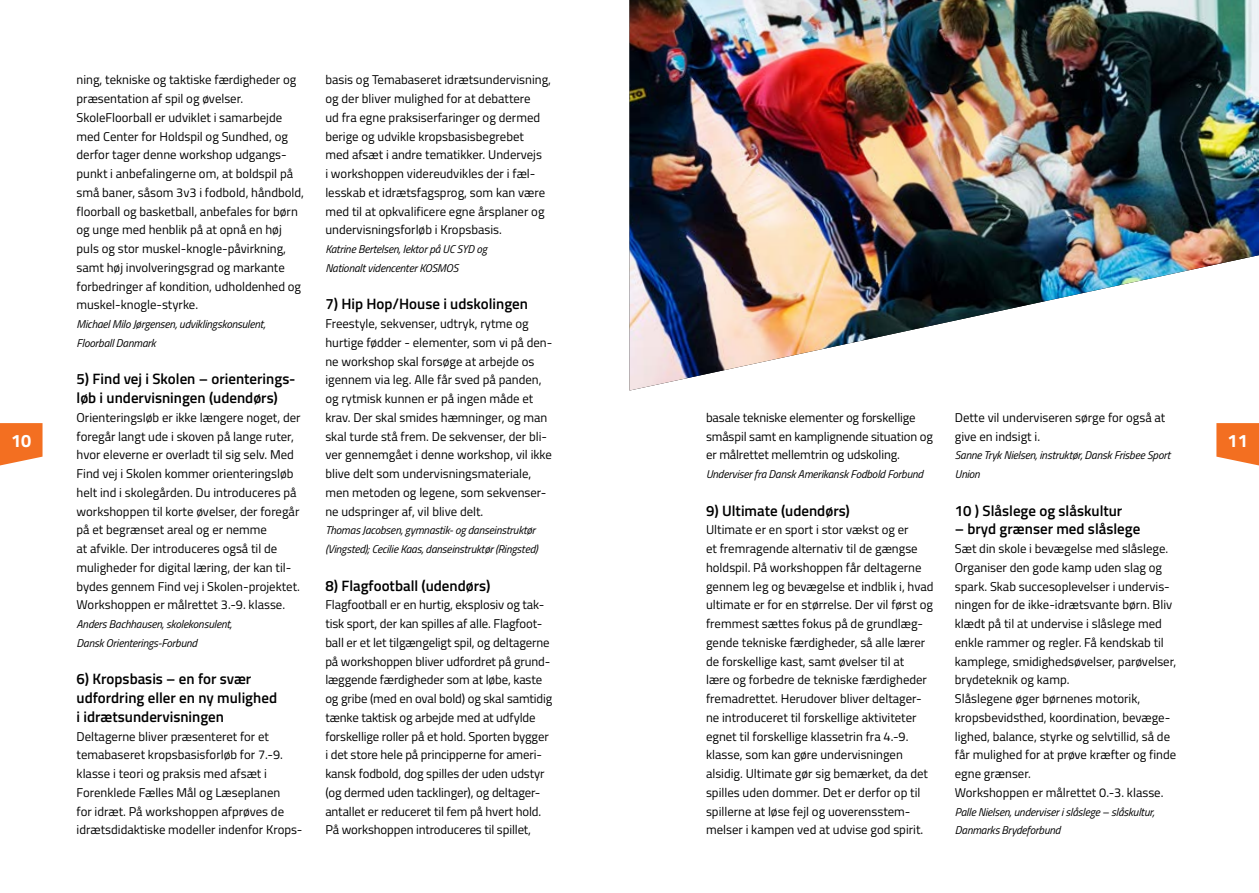
<style>
.page{position:relative;width:1259px;height:893px;background:#fff}
.page>*{position:absolute;margin:0;border:0;box-sizing:border-box;transform-origin:0 0}
.t1{font:700 18px "Titillium";color:#fff}
.t2{font:600 15px/18.8px "Titillium";color:#000}
.t3{font:12.75px/18.8px "Titillium";color:#000}
.t4{font:italic 11.25px/18.8px "Titillium";letter-spacing:-.015em;color:#000}
</style>
<div class="page">
<img style="left:629px;top:0;width:630px;height:391px">
<svg style="left:0;top:423px;width:43px;height:43px;background:#f4813d"></svg>
<svg style="left:1216px;top:423px;width:43px;height:43px;background:#f4813d"></svg>
<p class="t3" style="left:77px;top:70px;width:229px">ning, tekniske og taktiske færdigheder og præsentation af spil og øvelser.<br>SkoleFloorball er udviklet i samarbejde med Center for Holdspil og Sundhed, og derfor tager denne workshop udgangs&shy;punkt i anbefalingerne om, at boldspil på små baner, såsom 3v3 i fodbold, håndbold, floorball og basketball, anbefales for børn og unge med henblik på at opnå en høj puls og stor muskel-knogle-påvirkning, samt høj involveringsgrad og markante forbedringer af kondition, udholdenhed og muskel-knogle-styrke.</p>
<p class="t4" style="left:77px;top:314px;width:190px">Michael Milo Jørgensen, udviklingskonsulent,<br>Floorball Danmark</p>
<p class="t2" style="left:77px;top:369px;width:221px">5) Find vej i Skolen – orienterings&shy;løb i undervisningen (udendørs)</p>
<p class="t3" style="left:77px;top:407px;width:226px">Orienteringsløb er ikke længere noget, der foregår langt ude i skoven på lange ruter, hvor eleverne er overladt til sig selv. Med Find vej i Skolen kommer orienteringsløb helt ind i skolegården. Du introduceres på workshoppen til korte øvelser, der foregår på et begrænset areal og er nemme<br>at afvikle. Der introduceres også til de muligheder for digital læring, der kan til&shy;bydes gennem Find vej i Skolen-projektet.<br>Workshoppen er målrettet 3.-9. klasse.</p>
<p class="t4" style="left:77px;top:614px;width:157px">Anders Bachhausen, skolekonsulent,<br>Dansk Orienterings-Forbund</p>
<p class="t2" style="left:77px;top:669px;width:202px">6) Kropsbasis – en for svær udfordring eller en ny mulighed i idrætsundervisningen</p>
<p class="t3" style="left:77px;top:726px;width:227px">Deltagerne bliver præsenteret for et temabaseret kropsbasisforløb for 7.-9. klasse i teori og praksis med afsæt i Forenklede Fælles Mål og Læseplanen<br>for idræt. På workshoppen afprøves de idrætsdidaktiske modeller indenfor Krops-</p>
<p class="t3" style="left:325px;top:70px;width:227px">basis og Temabaseret idrætsundervisning, og der bliver mulighed for at debattere<br>ud fra egne praksiserfaringer og dermed berige og udvikle kropsbasisbegrebet<br>med afsæt i andre tematikker. Undervejs<br>i workshoppen videreudvikles der i fæl&shy;lesskab et idrætsfagsprog, som kan være med til at opkvalificere egne årsplaner og undervisningsforløb i Kropsbasis.</p>
<p class="t4" style="left:325px;top:239px;width:163px">Katrine Bertelsen, lektor på UC SYD og<br>Nationalt videncenter KOSMOS</p>
<p class="t2" style="left:325px;top:294px;width:204px">7) Hip Hop/House i udskolingen</p>
<p class="t3" style="left:325px;top:314px;width:228px">Freestyle, sekvenser, udtryk, rytme og hurtige fødder - elementer, som vi på den&shy;ne workshop skal forsøge at arbejde os igennem via leg. Alle får sved på panden, og rytmisk kunnen er på ingen måde et krav. Der skal smides hæmninger, og man skal turde stå frem. De sekvenser, der bli&shy;ver gennemgået i denne workshop, vil ikke blive delt som undervisningsmateriale, men metoden og legene, som sekvenser&shy;ne udspringer af, vil blive delt.</p>
<p class="t4" style="left:325px;top:520px;width:214px">Thomas Jacobsen, gymnastik- og danseinstruktør (Vingsted); Cecilie Kaas, danseinstruktør (Ringsted)</p>
<p class="t2" style="left:325px;top:575px;width:167px">8) Flagfootball (udendørs)</p>
<p class="t3" style="left:325px;top:595px;width:228px">Flagfootball er en hurtig, eksplosiv og tak&shy;tisk sport, der kan spilles af alle. Flagfoot&shy;ball er et let tilgængeligt spil, og deltagerne på workshoppen bliver udfordret på grund&shy;læggende færdigheder som at løbe, kaste og gribe (med en oval bold) og skal samtidig tænke taktisk og arbejde med at udfylde forskellige roller på et hold. Sporten bygger i det store hele på principperne for ameri&shy;kansk fodbold, dog spilles der uden udstyr (og dermed uden tacklinger), og deltager&shy;antallet er reduceret til fem på hvert hold.<br>På workshoppen introduceres til spillet,</p>
<p class="t3" style="left:955px;top:407px;width:212px">Dette vil underviseren sørge for også at give en indsigt i.</p>
<p class="t4" style="left:955px;top:445px;width:217px">Sanne Tryk Nielsen, instruktør, Dansk Frisbee Sport<br>Union</p>
<p class="t2" style="left:955px;top:500px;width:169px">10 ) Slåslege og slåskultur</p>
<p class="t2" style="left:955px;top:519px;width:187px">– bryd grænser med slåslege</p>
<p class="t3" style="left:955px;top:539px;width:223px">Sæt din skole i bevægelse med slåslege.<br>Organiser den gode kamp uden slag og spark. Skab succesoplevelser i undervis&shy;ningen for de ikke-idrætsvante børn. Bliv klædt på til at undervise i slåslege med enkle rammer og regler. Få kendskab til kamplege, smidighedsøvelser, parøvelser, brydeteknik og kamp.<br>Slåslegene øger børnenes motorik, kropsbevidsthed, koordination, bevæge&shy;lighed, balance, styrke og selvtillid, så de får mulighed for at prøve kræfter og finde egne grænser.<br>Workshoppen er målrettet 0.-3. klasse.</p>
<p class="t4" style="left:955px;top:802px;width:201px">Palle Nielsen, underviser i slåslege – slåskultur,<br>Danmarks Brydeforbund</p>
<p class="t3" style="left:706px;top:407px;width:228px">basale tekniske elementer og forskellige småspil samt en kamplignende situation og er målrettet mellemtrin og udskoling.</p>
<p class="t4" style="left:706px;top:464px;width:219px">Underviser fra Dansk Amerikansk Fodbold Forbund</p>
<p class="t2" style="left:706px;top:500px;width:145px">9) Ultimate (udendørs)</p>
<p class="t3" style="left:706px;top:520px;width:229px">Ultimate er en sport i stor vækst og er<br>et fremragende alternativ til de gængse holdspil. På workshoppen får deltagerne gennem leg og bevægelse et indblik i, hvad ultimate er for en størrelse. Der vil først og fremmest sættes fokus på de grundlæg&shy;gende tekniske færdigheder, så alle lærer de forskellige kast, samt øvelser til at<br>lære og forbedre de tekniske færdigheder fremadrettet. Herudover bliver deltager&shy;ne introduceret til forskellige aktiviteter egnet til forskellige klassetrin fra 4.-9. klasse, som kan gøre undervisningen alsidig. Ultimate gør sig bemærket, da det spilles uden dommer. Det er derfor op til spillerne at løse fejl og uoverensstem&shy;melser i kampen ved at udvise god spirit.</p>
<h1 class="t1" style="left:11px;top:427px;width:22px">10</h1>
<h1 class="t1" style="left:1227px;top:427px;width:22px">11</h1>
</div>
